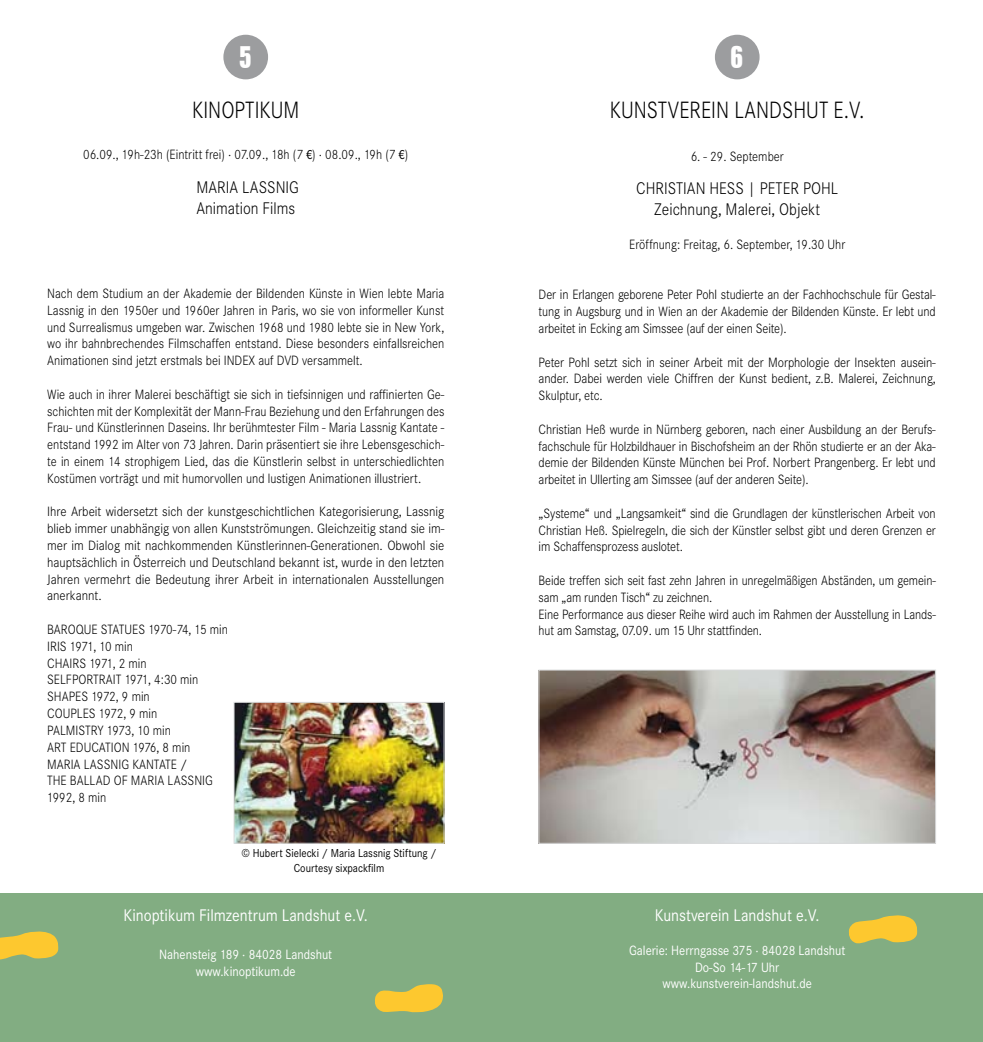
<style>
.page{position:relative;width:983px;height:1042px;background:#fff}
.page>*{position:absolute;margin:0;border:0;box-sizing:border-box;transform-origin:0 0}
.t1{font:300 24.5px "Corporate S";color:#000;scale:.85 1}
.t2{font:24.5px "Pilsen Plakat";color:#fff}
.t3{font:300 17.5px/21px "Corporate S";color:#000;text-align:center;scale:.9 1}
.t4{font:17.5px "Corporate S";color:#fff;scale:.9 1}
.t5{font:300 14px/16.8px "Corporate S";letter-spacing:-.01em;color:#000;text-align:justify;scale:.9 1}
.t6{font:300 14px/16.8px "Corporate S";letter-spacing:-.01em;color:#000;text-align:justify;scale:.93 1}
.t7{font:300 14px/16.8px "Corporate S";letter-spacing:-.01em;color:#000;scale:.89 1}
.t8{font:300 14px/16.8px "Corporate S";letter-spacing:-.01em;color:#000;text-align:justify;scale:.91 1}
.t9{font:14px/16.8px "Corporate S";color:#fff;text-align:center;scale:.9 1}
.t10{font:11.9px/14.3px "Corporate S";color:#000;text-align:center;scale:.9 1}
.s1{font-family:"Source Sans Pro";font-weight:400}
</style>
<div class="page">
<div style="left:0;top:893px;width:491px;height:149px;background:#82ad82"></div>
<div style="left:491px;top:893px;width:491px;height:149px;background:#82ad82"></div>
<div style="left:223px;top:35px;width:45px;height:44px;background:#9c9d9f;border-radius:50%"></div>
<svg style="left:849px;top:915px;width:68px;height:29px"></svg>
<svg style="left:375px;top:984px;width:68px;height:28px"></svg>
<svg style="left:0;top:931px;width:59px;height:29px"></svg>
<img style="left:540px;top:672px;width:393px;height:169px">
<div style="left:538px;top:670px;width:397px;height:173px;border:1px solid #d9dadb"></div>
<div style="left:714px;top:35px;width:45px;height:44px;background:#9c9d9f;border-radius:50%"></div>
<img style="left:236px;top:704px;width:206px;height:137px">
<div style="left:234px;top:702px;width:210px;height:141px;border:1px solid #d9dadb"></div>
<h1 class="t2" style="left:239px;top:38px;width:13px">5</h1>
<h1 class="t1" style="left:192px;top:96px;width:122px">KINOPTI KUM</h1>
<p class="t5" style="left:83px;top:146px;width:362px">06.09., 19h-23h (Eintritt frei) · 07.09., 18h (7 <span class="s1">€</span>) · 08.09., 19h (7 <span class="s1">€</span>)</p>
<p class="t3" style="left:196px;top:177px;width:10px">MARIA</p>
<p class="t3" style="left:196px;top:177px;width:111px;text-align:left;text-indent:46px">LASSNIG<br>Animation Films</p>
<p class="t5" style="left:47px;top:285px;width:442px">Nach dem Studium an der Akademie der Bildenden Künste in Wien lebte Maria Lassnig in den 1950er und 1960er Jahren in Paris, wo sie von informeller Kunst und Surrealismus umgeben war. Zwischen 1968 und 1980 lebte sie in New York, wo ihr bahnbrechendes Filmschaffen entstand. Diese besonders einfallsreichen Animationen sind jetzt erstmals bei IN DEX auf DVD versammelt.</p>
<p class="t5" style="left:47px;top:386px;width:443px">Wie auch in ihrer Malerei beschäftigt sie sich in tiefsinnigen und raffinierten Ge&shy;schichten mit der Komplexität der Mann-Frau Beziehung und den Erfahrungen des Frau- und Künstlerinnen Daseins. I hr berühmtester Film - Maria Lassnig Kantate - entstand 1992 im Alter von 73 Jahren. Darin präsentiert sie ihre Lebensgeschich&shy;te in einem 14 strophigem Lied, das die Künstlerin selbst in unterschiedlichten Kostümen vorträgt und mit humorvollen und lustigen Animationen illustriert.</p>
<p class="t6" style="left:47px;top:503px;width:428px">I hre Arbeit widersetzt sich der kunstgeschichtlichen Kategorisierung, Lassnig blieb immer unabhängig von allen Kunstströmungen. Gleichzeitig stand sie im&shy;mer im Dialog mit nachkommenden Künstlerinnen-Generationen. Obwohl sie hauptsächlich in Österreich und Deutschland bekannt ist, wurde in den letzten Jahren vermehrt die Bedeutung ihrer Arbeit in internationalen Ausstellungen anerkannt.</p>
<p class="t5" style="left:47px;top:621px;width:202px;text-align:left">BAROQUE STATUES 1970-74, 15 min<br>IRIS 1971, 10 min<br>CHAIR</p>
<p class="t5" style="left:47px;top:655px;width:112px;text-indent:32px">S 1971, 2 min<br>SELFPORTRAIT</p>
<p class="t5" style="left:47px;top:671px;width:169px;text-align:left;text-indent:77px">1971, 4:30 min<br>SHAPES 1972, 9 min<br>COUPLES 1972, 9 min<br>PALMISTRY 1973, 10 min<br>ART EDUCATION 1976, 8 min<br>MARIA</p>
<p class="t5" style="left:84px;top:755px;width:70px">LASSNIG KANTATE</p>
<p class="t5" style="left:180px;top:755px;width:10px">/</p>
<p class="t5" style="left:47px;top:772px;width:102px">THE BALLAD OF MARIA</p>
<p class="t5" style="left:167px;top:772px;width:37px">LASSNIG</p>
<p class="t5" style="left:47px;top:789px;width:67px">1992, 8 min</p>
<p class="t10" style="left:241px;top:846px;width:218px">© Hubert Sielecki / Maria Lassnig Stiftung /<br>Courtesy sixpackfilm</p>
<p class="t4" style="left:123px;top:905px;width:273px">Kinoptikum Filmzentrum Landshut e.V.</p>
<p class="t9" style="left:159px;top:946px;width:194px">Nahensteig 189 · 84028 Landshut www.kinoptikum.de</p>
<h1 class="t2" style="left:730px;top:38px;width:13px">6</h1>
<h1 class="t1" style="left:609px;top:96px;width:301px">Kunstverein Landshut E.V.</h1>
<p class="t5" style="left:690px;top:148px;width:105px">6. - 29. September</p>
<p class="t3" style="left:636px;top:178px;width:221px">Christian H eSS | Peter Pohl<br>Zeichnung, Malerei, Objekt</p>
<p class="t5" style="left:629px;top:236px;width:241px">Eröffnung: Freitag, 6. September, 19.30 Uhr</p>
<p class="t5" style="left:538px;top:286px;width:442px">Der in Erlangen geborene Peter Pohl studierte an der Fachhochschule für Gestal&shy;tung in Augsburg und in Wien an der Akademie der Bildenden Künste. Er lebt und arbeitet in Ecking am Simssee (auf der einen Seite).</p>
<p class="t8" style="left:538px;top:354px;width:438px">Peter Pohl setzt sich in seiner Arbeit mit der Morphologie der I nsekten ausein&shy;ander. Dabei werden viele Chiffren der Kunst bedient, z.B. Malerei, Zeichnung, Skulptur, etc.</p>
<p class="t5" style="left:538px;top:421px;width:442px">Christian Heß wurde in N ürnberg geboren, nach einer Ausbildung an der Berufs&shy;fachschule für Holzbildhauer in Bischofsheim an der Rhön studierte er an der Aka&shy;demie der Bildenden Künste M ünchen bei Prof. Norbert Prangenberg. Er lebt und arbeitet in Ullerting am Simssee (auf der anderen Seite).</p>
<p class="t5" style="left:538px;top:505px;width:442px">„Systeme“ und „Langsamkeit“ sind die Grundlagen der künstlerischen Arbeit von Christian Heß. Spielregeln, die sich der Künstler selbst gibt und deren Grenzen er im Schaffensprozess auslotet.</p>
<p class="t7" style="left:538px;top:572px;width:447px">Beide treffen sich seit fast zehn Jahren in unregelmäßigen Abständen, um gemein&shy;sam „am runden Tisch“ zu zeichnen.<br>Eine Performance aus dieser Reihe wird auch im Rahmen der Ausstellung in Lands&shy;hut am Samstag, 07.09. um 15 Uhr stattfinden.</p>
<p class="t4" style="left:654px;top:905px;width:184px">Kunstverein Landshut e.V.</p>
<p class="t9" style="left:629px;top:942px;width:242px">Galerie: Herrngasse 375 · 84028 Landshut<br>Do-So 14-17 Uhr www.kunstverein-landshut.de</p>
</div>
